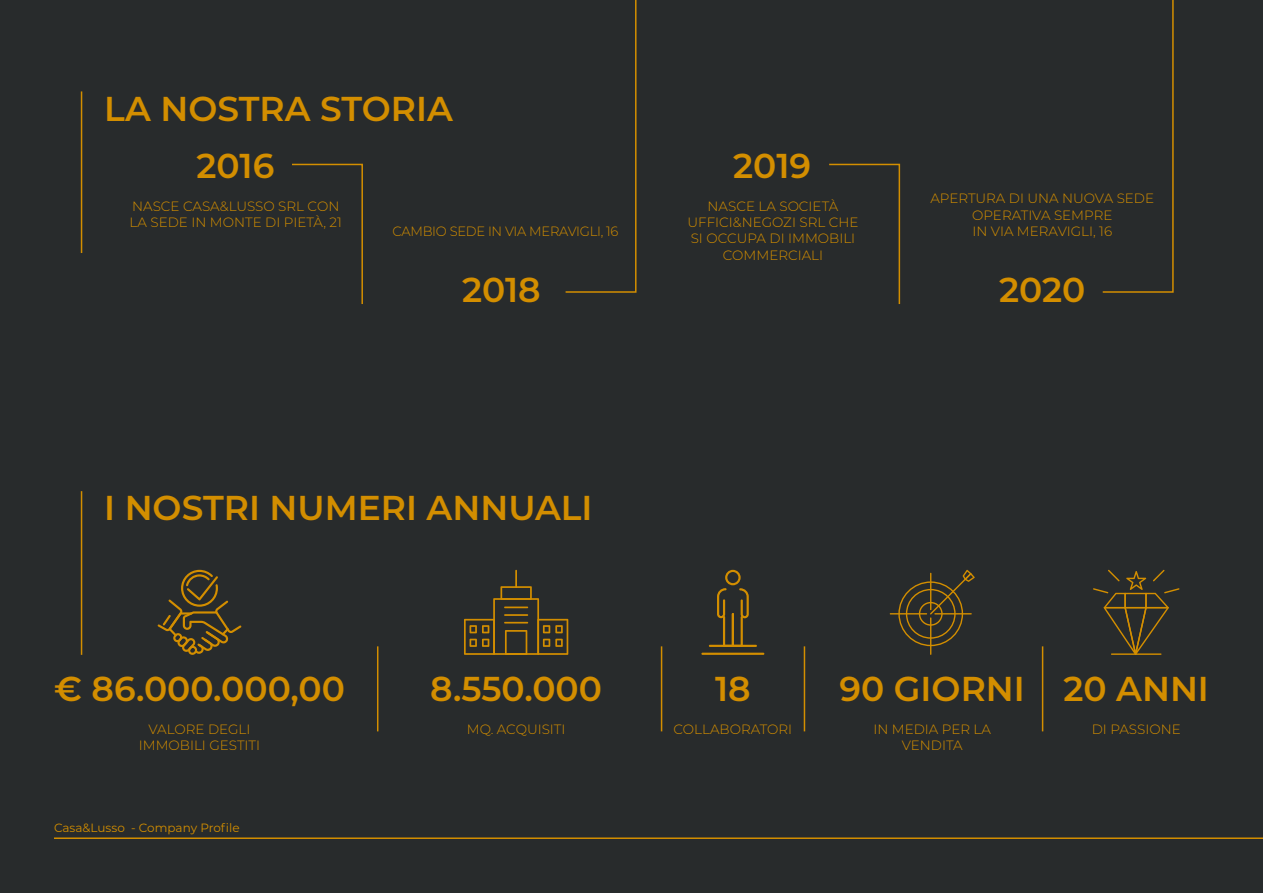
<style>
.page{position:relative;width:1263px;height:893px;background:#282b2c}
.page>*{position:absolute;margin:0;border:0;box-sizing:border-box;transform-origin:0 0}
.t1{font:600 34.5px "Montserrat";color:#d38e00}
.t2{font:300 13.5px/16.2px "Montserrat";color:#d38e00;text-align:center}
.t3{font:300 13.5px "Montserrat";letter-spacing:-.02em;color:#d38e00}
.t4{font:12px "Montserrat";color:#d38e00}
</style>
<div class="page">
<hr style="left:81px;top:91px;width:1px;height:162px;background:#d38e00">
<hr style="left:81px;top:491px;width:1px;height:164px;background:#d38e00">
<hr style="left:377px;top:646px;width:1px;height:85px;background:#d38e00">
<hr style="left:661px;top:646px;width:1px;height:85px;background:#d38e00">
<hr style="left:804px;top:646px;width:1px;height:85px;background:#d38e00">
<hr style="left:1042px;top:646px;width:1px;height:85px;background:#d38e00">
<svg style="left:292px;top:163px;width:71px;height:141px"></svg>
<svg style="left:829px;top:163px;width:72px;height:141px"></svg>
<svg style="left:565px;top:0;width:72px;height:293px"></svg>
<svg style="left:1102px;top:0;width:72px;height:293px"></svg>
<svg style="left:54px;top:837px;width:1209px;height:2px"></svg>
<svg style="left:464px;top:570px;width:104px;height:85px"></svg>
<svg style="left:1093px;top:570px;width:86px;height:85px"></svg>
<hr style="left:1111px;top:653px;width:50px;height:2px;background:#d38e00">
<hr style="left:930px;top:617px;width:1px;height:38px;background:#d38e00">
<hr style="left:890px;top:613px;width:37px;height:1px;background:#d38e00">
<svg style="left:898px;top:570px;width:77px;height:76px"></svg>
<svg style="left:157px;top:570px;width:84px;height:85px"></svg>
<svg style="left:717px;top:570px;width:32px;height:75px"></svg>
<hr style="left:709px;top:645px;width:48px;height:2px;background:#d38e00">
<hr style="left:701px;top:653px;width:63px;height:2px;background:#d38e00">
<h1 class="t1" style="left:104px;top:84px;width:350px">LA NOSTRA STORIA</h1>
<h1 class="t1" style="left:197px;top:141px;width:79px">2016</h1>
<p class="t2" style="left:130px;top:198px;width:214px;text-align:left">NASCE CASA&amp;LUSSO SRL CON<br>LA SEDE IN MONTE DI PIETÀ, 21</p>
<p class="t3" style="left:393px;top:222px;width:227px">CAMBIO SEDE IN VIA MERAVIGLI, 16</p>
<h1 class="t1" style="left:462px;top:265px;width:80px">2018</h1>
<h1 class="t1" style="left:733px;top:141px;width:79px">2019</h1>
<p class="t2" style="left:687px;top:198px;width:172px">NASCE LA SOCIETÀ<br>UFFICI&amp;NEGOZI SRL CHE<br>SI OCCUPA DI IMMOBILI<br>COMMERCIALI</p>
<p class="t2" style="left:930px;top:190px;width:225px">APERTURA DI UNA NUOVA SEDE<br>OPERATIVA SEMPRE<br>IN VIA MERAVIGLI, 16</p>
<h1 class="t1" style="left:999px;top:265px;width:88px">2020</h1>
<h1 class="t1" style="left:104px;top:484px;width:490px">I NOSTRI NUMERI ANNUALI</h1>
<h1 class="t1" style="left:54px;top:664px;width:292px">€ 86.000.000,00</h1>
<p class="t2" style="left:139px;top:721px;width:123px">VALORE DEGLI<br>IMMOBILI GESTITI</p>
<p class="t4" style="left:54px;top:820px;width:187px">Casa&amp;Lusso - Company Profile</p>
<h1 class="t1" style="left:430px;top:664px;width:173px">8.550.000</h1>
<p class="t2" style="left:467px;top:721px;width:100px">MQ. ACQUISITI</p>
<h1 class="t1" style="left:715px;top:664px;width:37px">18</h1>
<p class="t2" style="left:673px;top:721px;width:120px">COLLABORATORI</p>
<h1 class="t1" style="left:839px;top:664px;width:187px">90 GIORNI</h1>
<p class="t2" style="left:873px;top:721px;width:119px">IN MEDIA PER LA<br>VENDITA</p>
<h1 class="t1" style="left:1063px;top:664px;width:147px">20 ANNI</h1>
<p class="t2" style="left:1092px;top:721px;width:90px">DI PASSIONE</p>
</div>
